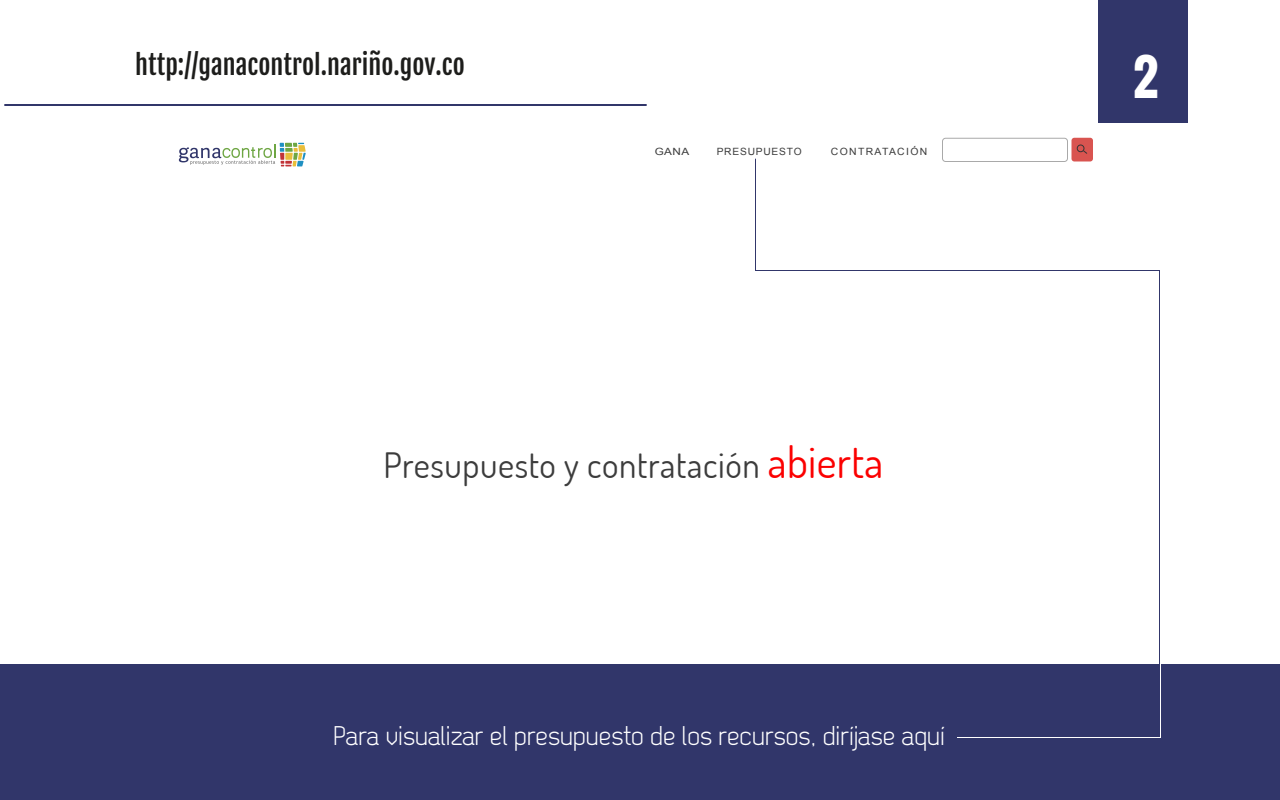
<style>
.page{position:relative;width:1280px;height:800px;background:#fff}
.page>*{position:absolute;margin:0;border:0;box-sizing:border-box;transform-origin:0 0}
.t1{font:700 48px "Oswald";color:#fff}
.t2{font:35px "Dosis";letter-spacing:.02em;color:#3c3c3c}
.t3{font:27px "Dekar";color:#fff}
.t4{font:26px "Fjalla One";color:#1d1d1b}
.t5{font:10px "Arial";letter-spacing:.13em;color:#3c3c3c;scale:1.04 1}
.t6{font:10px "Arial";letter-spacing:.08em;color:#3c3c3c}
.t7{font:10px "Arial";letter-spacing:.08em;color:#3c3c3c;scale:1.17 1}
.s1{font-size:43px;color:#fb0000}
</style>
<div class="page">
<div style="left:1099px;top:0;width:89px;height:123px;background:#31366a"></div>
<div style="left:0;top:664px;width:1280px;height:136px;background:#31366a"></div>
<hr style="left:5px;top:104px;width:641px;height:2px;background:#31366a">
<div style="left:942px;top:138px;width:126px;height:24px;border:1px solid #a9a9a9;border-radius:3px"></div>
<div style="left:1072px;top:138px;width:21px;height:24px;background:#d95450;border-radius:3px"></div>
<div style="left:1077px;top:144px;width:7px;height:8px;border:1px solid #373535;border-radius:50%"></div>
<svg style="left:1082px;top:149px;width:6px;height:5px"></svg>
<svg style="left:179px;top:143px;width:127px;height:23px"></svg>
<svg style="left:755px;top:158px;width:405px;height:506px"></svg>
<p class="t4" style="left:135px;top:49px;width:331px">http://ganacontrol.nariño.gov.co</p>
<h1 class="t1" style="left:1134px;top:41px;width:27px">2</h1>
<p class="t7" style="left:655px;top:145px;width:31px">GANA</p>
<p class="t6" style="left:717px;top:145px;width:86px">PRESUPUESTO</p>
<p class="t5" style="left:831px;top:145px;width:94px">CONTRATACIÓN</p>
<p class="t2" style="left:383px;top:442px;width:501px">Presupuesto y contratación <span class="s1">abierta</span></p>
<p class="t3" style="left:333px;top:722px;width:613px">Para visualizar el presupuesto de los recursos, diríjase aquí</p>
</div>
